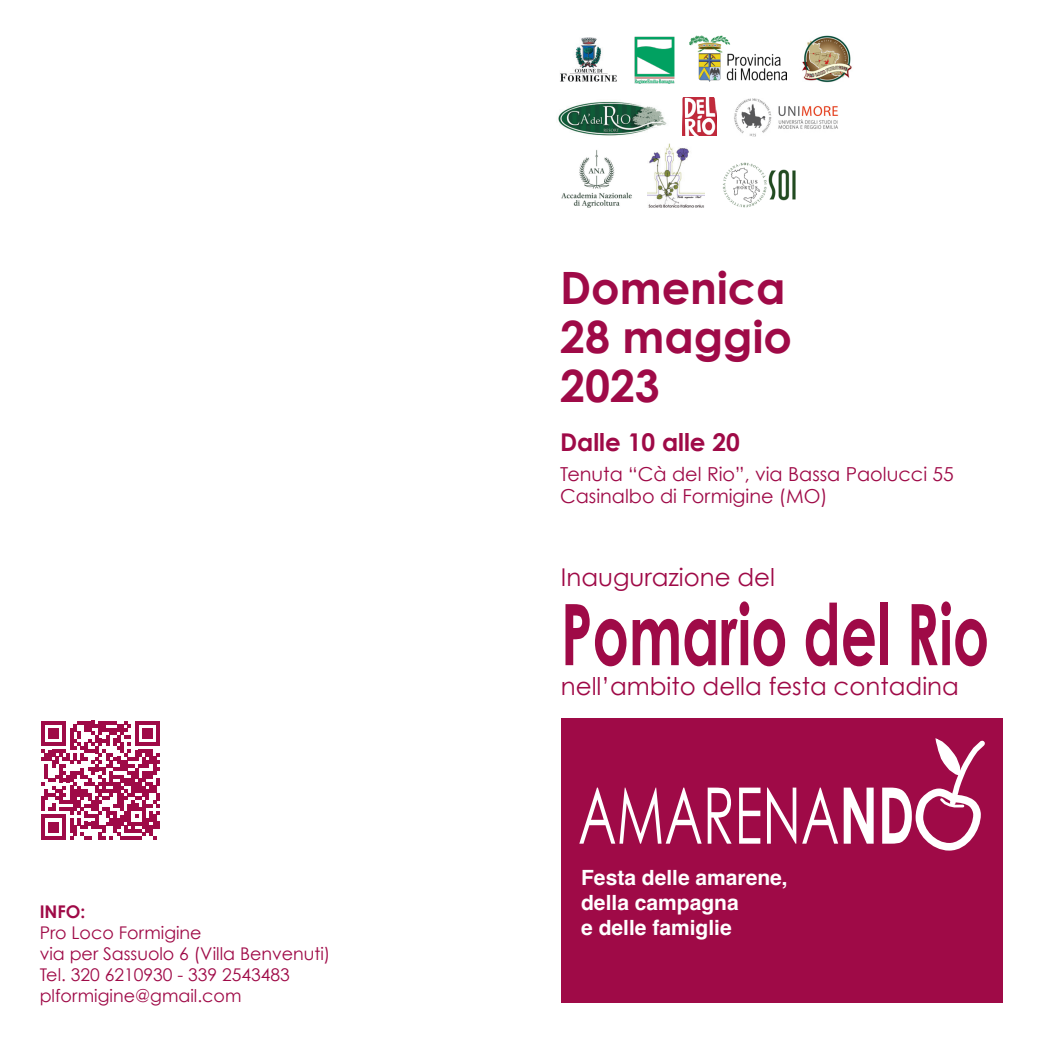
<style>
.page{position:relative;width:1042px;height:1042px;background:#fff}
.page>*{position:absolute;margin:0;border:0;box-sizing:border-box;transform-origin:0 0}
.t1{font:700 84.88px "Century Gothic";color:#9f0a47;scale:.67 1}
.t2{font:78.05px "Century Gothic";color:#fff;scale:.67 1}
.t3{font:700 44.62px "Century Gothic";color:#9f0a47}
.t4{font:24.5px "Century Gothic";color:#9f0a47}
.t5{font:700 24.5px "Century Gothic";color:#9f0a47}
.t6{font:700 21px "Helvetica";color:#fff}
.t7{font:19.25px "Century Gothic";color:#9f0a47}
.t8{font:17.5px "Century Gothic";color:#9f0a47}
.t9{font:700 17.5px "Century Gothic";color:#9f0a47}
.s1{font-weight:700}
</style>
<div class="page">
<div style="left:560px;top:718px;width:442px;height:284px;background:#9f0a47"></div>
<svg style="left:915px;top:738px;width:70px;height:113px"></svg>
<img style="left:560px;top:37px;width:57px;height:45px">
<img style="left:558px;top:101px;width:109px;height:35px">
<img style="left:802px;top:35px;width:50px;height:48px">
<img style="left:683px;top:98px;width:34px;height:37px">
<svg style="left:41px;top:721px;width:119px;height:119px"></svg>
<img style="left:734px;top:99px;width:104px;height:37px">
<img style="left:689px;top:36px;width:98px;height:46px">
<img style="left:648px;top:143px;width:57px;height:64px">
<img style="left:634px;top:36px;width:40px;height:48px">
<img style="left:723px;top:163px;width:73px;height:44px">
<img style="left:561px;top:150px;width:71px;height:58px">
<p class="t9" style="left:40px;top:901px;width:47px">INFO:</p>
<p class="t8" style="left:40px;top:922px;width:163px">Pro Loco Formigine</p>
<p class="t8" style="left:40px;top:943px;width:292px">via per Sassuolo 6 (Villa Benvenuti)</p>
<p class="t8" style="left:40px;top:964px;width:252px">Tel. 320 6210930 - 339 2543483</p>
<p class="t8" style="left:40px;top:985px;width:203px">plformigine@gmail.com</p>
<p class="t3" style="left:560px;top:260px;width:227px">Domenica</p>
<p class="t3" style="left:560px;top:309px;width:233px">28 maggio</p>
<p class="t3" style="left:560px;top:358px;width:101px">2023</p>
<p class="t5" style="left:560px;top:426px;width:181px">Dalle 10 alle 20</p>
<p class="t7" style="left:560px;top:462px;width:395px">Tenuta “Cà del Rio”, via Bassa Paolucci 55</p>
<p class="t7" style="left:560px;top:485px;width:269px">Casinalbo di Formigine (MO)</p>
<p class="t4" style="left:561px;top:562px;width:216px">Inaugurazione del</p>
<p class="t1" style="left:561px;top:581px;width:641px">Pomario del Rio</p>
<p class="t4" style="left:561px;top:671px;width:399px">nell’ambito della festa contadina</p>
<p class="t2" style="left:578px;top:768px;width:503px">AMARENA<span class="s1">ND</span></p>
<p class="t6" style="left:581px;top:865px;width:208px">Festa delle amarene,</p>
<p class="t6" style="left:581px;top:890px;width:159px">della campagna</p>
<p class="t6" style="left:581px;top:915px;width:152px">e delle famiglie</p>
</div>
